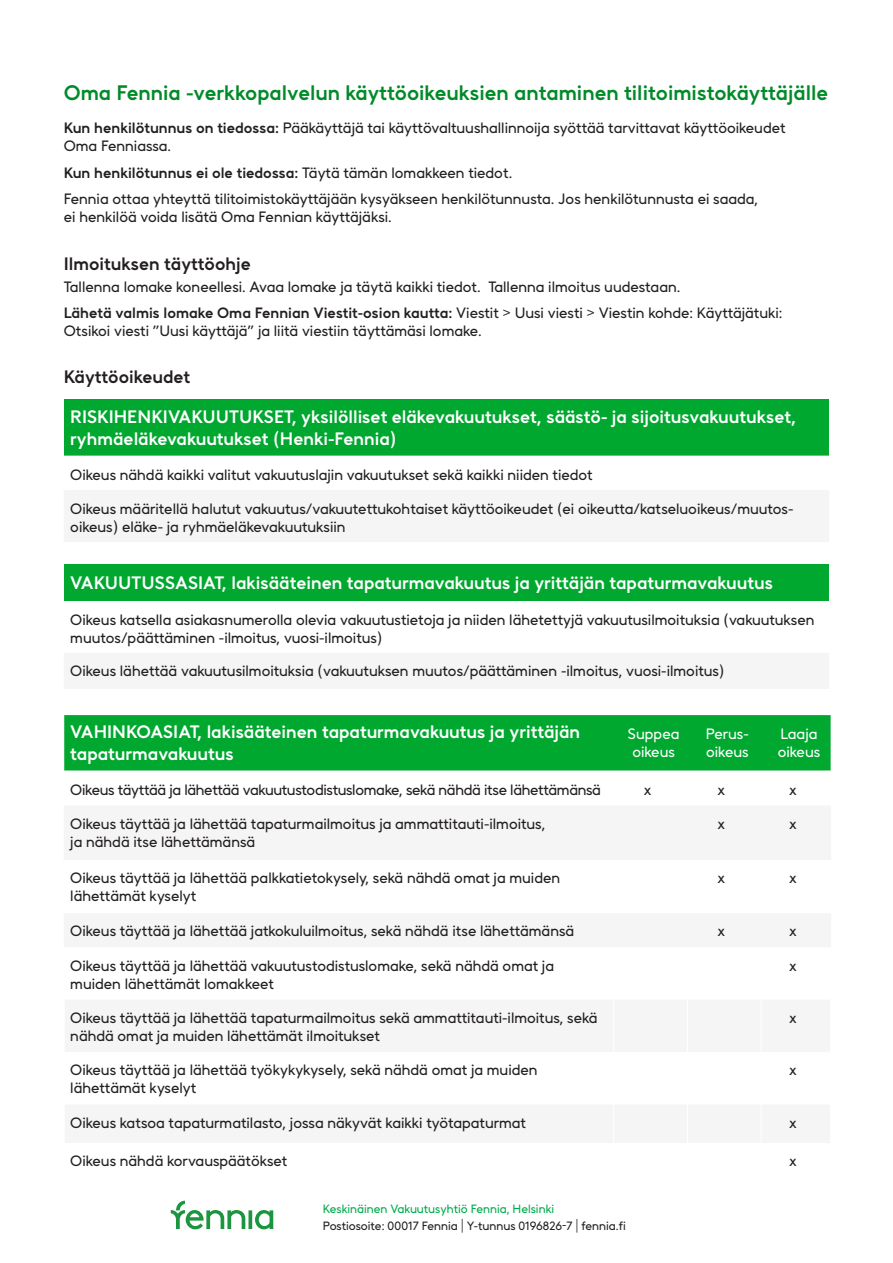
<style>
.page{position:relative;width:893px;height:1263px;background:#fff}
.page>*{position:absolute;margin:0;border:0;box-sizing:border-box;transform-origin:0 0}
.Otsikko_1{font:700 21px "Fennia Sans";color:#008a28}
.Otsikko_2{font:700 18px/21.6px "Fennia Sans";color:#fff}
.Otsikko_2-2{font:700 18px "Fennia Sans";color:#231f20}
.Leipis{font:15px/18px "Fennia Sans";color:#231f20}
.Leipis-2{font:15px "Fennia Sans";letter-spacing:-.02em;color:#231f20}
.Leipis-3{font:700 15px "Fennia Sans";color:#231f20}
.Leipis-4{font:15px/18px "Fennia Sans";color:#fff}
.t1{font:12px "Fennia Sans";color:#231f20}
.t2{font:12px "Fennia Sans";color:#00ab4d}
.s1{font-weight:700}
.s2{font-weight:400}
</style>
<div class="page">
<svg style="left:171px;top:1201px;width:102px;height:28px"></svg>
<div style="left:64px;top:400px;width:765px;height:56px;background:#00a830"></div>
<div style="left:64px;top:491px;width:765px;height:51px;background:#f5f5f5"></div>
<div style="left:64px;top:564px;width:765px;height:38px;background:#00a830"></div>
<div style="left:64px;top:653px;width:765px;height:36px;background:#f5f5f5"></div>
<hr style="left:64px;top:601px;width:765px;height:1px;background:#fff">
<div style="left:64px;top:715px;width:767px;height:55px;background:#00a830"></div>
<hr style="left:64px;top:805px;width:1px;height:55px;background:#f5f5f5">
<hr style="left:613px;top:805px;width:1px;height:55px;background:#f5f5f5">
<hr style="left:687px;top:805px;width:1px;height:55px;background:#f5f5f5">
<hr style="left:761px;top:805px;width:1px;height:55px;background:#f5f5f5">
<hr style="left:830px;top:805px;width:1px;height:55px;background:#f5f5f5">
<hr style="left:64px;top:913px;width:1px;height:34px;background:#f5f5f5">
<hr style="left:613px;top:913px;width:1px;height:34px;background:#f5f5f5">
<hr style="left:687px;top:913px;width:1px;height:34px;background:#f5f5f5">
<hr style="left:761px;top:913px;width:1px;height:34px;background:#f5f5f5">
<hr style="left:830px;top:913px;width:1px;height:34px;background:#f5f5f5">
<h1 class="Otsikko_1" style="left:64px;top:80px;width:766px">Oma Fennia -verkkopalvelun käyttöoikeuksien antaminen tilitoimistokäyttäjälle</h1>
<p class="Leipis" style="left:64px;top:119px;width:723px"><span class="s1">Kun henkilötunnus on tiedossa:</span> Pääkäyttäjä tai käyttövaltuushallinnoija syöttää tarvittavat käyttöoikeudet<br>Oma Fenniassa.</p>
<p class="Leipis-3" style="left:64px;top:163px;width:450px">Kun henkilötunnus ei ole tiedossa: <span class="s2">Täytä tämän lomakkeen tiedot.</span></p>
<p class="Leipis" style="left:64px;top:190px;width:696px">Fennia ottaa yhteyttä tilitoimistokäyttäjään kysyäkseen henkilötunnusta. Jos henkilötunnusta ei saada, ei henkilöä voida lisätä Oma Fennian käyttäjäksi.</p>
<h2 class="Otsikko_2-2" style="left:64px;top:252px;width:189px">Ilmoituksen täyttöohje</h2>
<p class="Leipis" style="left:64px;top:277px;width:618px">Tallenna lomake koneellesi. Avaa lomake ja täytä kaikki tiedot. Tallenna ilmoitus uudestaan.</p>
<p class="Leipis" style="left:64px;top:304px;width:720px"><span class="s1">Lähetä valmis lomake Oma Fennian Viestit-osion kautta:</span> Viestit &gt; Uusi viesti &gt; Viestin kohde: Käyttäjätuki:<br>Otsikoi viesti ”Uusi käyttäjä” ja liitä viestiin täyttämäsi lomake.</p>
<h2 class="Otsikko_2-2" style="left:64px;top:366px;width:128px">Käyttöoikeudet</h2>
<h2 class="Otsikko_2" style="left:70px;top:406px;width:727px">RISKIHENKIVAKUUTUKSET, yksilölliset eläkevakuutukset, säästö- ja sijoitusvakuutukset, ryhmäeläkevakuutukset (Henki-Fennia)</h2>
<p class="Leipis" style="left:70px;top:465px;width:524px">Oikeus nähdä kaikki valitut vakuutuslajin vakuutukset sekä kaikki niiden tiedot</p>
<p class="Leipis" style="left:70px;top:499px;width:725px">Oikeus määritellä halutut vakuutus/vakuutettukohtaiset käyttöoikeudet (ei oikeutta/katseluoikeus/muutos&shy;oikeus) eläke- ja ryhmäeläkevakuutuksiin</p>
<h2 class="Otsikko_2" style="left:70px;top:571px;width:704px">VAKUUTUSSASIAT, lakisääteinen tapaturmavakuutus ja yrittäjän tapaturmavakuutus</h2>
<p class="Leipis" style="left:70px;top:611px;width:746px">Oikeus katsella asiakasnumerolla olevia vakuutustietoja ja niiden lähetettyjä vakuutusilmoituksia (vakuutuksen muutos/päättäminen -ilmoitus, vuosi-ilmoitus)</p>
<p class="Leipis" style="left:70px;top:662px;width:656px">Oikeus lähettää vakuutusilmoituksia (vakuutuksen muutos/päättäminen -ilmoitus, vuosi-ilmoitus)</p>
<h2 class="Otsikko_2" style="left:70px;top:721px;width:511px">VAHINKOASIAT, lakisääteinen tapaturmavakuutus ja yrittäjän tapaturmavakuutus</h2>
<p class="Leipis-4" style="left:628px;top:725px;width:53px;text-align:center">Suppea oikeus</p>
<p class="Leipis-4" style="left:706px;top:725px;width:44px">Perus&shy;oikeus</p>
<p class="Leipis-4" style="left:778px;top:725px;width:44px">Laaja oikeus</p>
<p class="Leipis-2" style="left:70px;top:780px;width:532px">Oikeus täyttää ja lähettää vakuutustodistuslomake, sekä nähdä itse lähettämänsä</p>
<p class="Leipis" style="left:644px;top:780px;width:9px">x</p>
<p class="Leipis" style="left:717px;top:780px;width:9px">x</p>
<p class="Leipis" style="left:789px;top:780px;width:9px">x</p>
<p class="Leipis" style="left:70px;top:814px;width:476px">Oikeus täyttää ja lähettää tapaturmailmoitus ja ammattitauti-ilmoitus, ja nähdä itse lähettämänsä</p>
<p class="Leipis" style="left:717px;top:814px;width:9px">x</p>
<p class="Leipis" style="left:789px;top:814px;width:9px">x</p>
<p class="Leipis" style="left:70px;top:869px;width:491px">Oikeus täyttää ja lähettää palkkatietokysely, sekä nähdä omat ja muiden lähettämät kyselyt</p>
<p class="Leipis" style="left:717px;top:869px;width:9px">x</p>
<p class="Leipis" style="left:789px;top:869px;width:9px">x</p>
<p class="Leipis" style="left:70px;top:922px;width:505px">Oikeus täyttää ja lähettää jatkokuluilmoitus, sekä nähdä itse lähettämänsä</p>
<p class="Leipis" style="left:717px;top:922px;width:9px">x</p>
<p class="Leipis" style="left:789px;top:922px;width:9px">x</p>
<p class="Leipis" style="left:70px;top:956px;width:485px">Oikeus täyttää ja lähettää vakuutustodistuslomake, sekä nähdä omat ja muiden lähettämät lomakkeet</p>
<p class="Leipis" style="left:789px;top:956px;width:9px">x</p>
<p class="Leipis" style="left:70px;top:1008px;width:529px">Oikeus täyttää ja lähettää tapaturmailmoitus sekä ammattitauti-ilmoitus, sekä nähdä omat ja muiden lähettämät ilmoitukset</p>
<p class="Leipis" style="left:789px;top:1008px;width:9px">x</p>
<p class="Leipis" style="left:70px;top:1061px;width:469px">Oikeus täyttää ja lähettää työkykykysely, sekä nähdä omat ja muiden lähettämät kyselyt</p>
<p class="Leipis" style="left:789px;top:1061px;width:9px">x</p>
<p class="Leipis" style="left:70px;top:1113px;width:457px">Oikeus katsoa tapaturmatilasto, jossa näkyvät kaikki työtapaturmat</p>
<p class="Leipis" style="left:789px;top:1113px;width:9px">x</p>
<p class="Leipis" style="left:70px;top:1152px;width:218px">Oikeus nähdä korvauspäätökset</p>
<p class="Leipis" style="left:789px;top:1152px;width:9px">x</p>
<p class="t2" style="left:323px;top:1202px;width:233px">Keskinäinen Vakuutusyhtiö Fennia, Helsinki</p>
<p class="t1" style="left:323px;top:1218px;width:304px">Postiosoite: 00017 Fennia | Y-tunnus 0196826-7 | fennia.fi</p>
</div>
